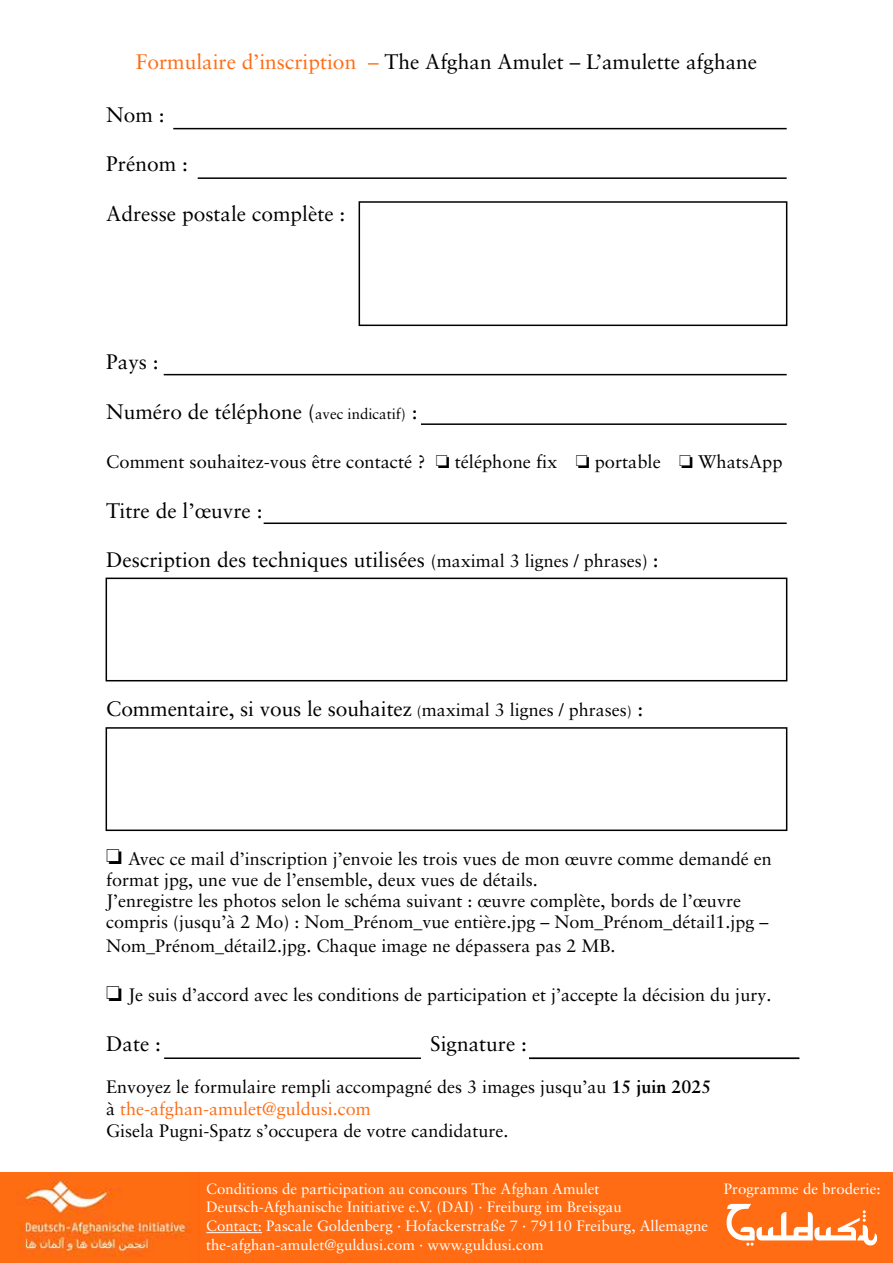
<style>
.page{position:relative;width:893px;height:1263px;background:#fff}
.page>*{position:absolute;margin:0;border:0;box-sizing:border-box;transform-origin:0 0}
.t1{font:21px "Sabon LT Pro";color:#000}
.t2{font:18.3px "Sabon LT Pro";color:#000}
.t3{font:18px/21px "Sabon LT Pro";color:#000}
.t4{font:15px/18.8px "Sabon LT Pro";color:#fff}
.s1{color:#ff6c14}
.s2{font-size:15px}
.s3{font-size:18px}
.s4{font-weight:700}
</style>
<div class="page">
<div style="left:0;top:1172px;width:893px;height:91px;background:#ff6c14"></div>
<hr style="left:206px;top:1232px;width:56px;height:1px;background:#fff">
<img style="left:18px;top:1172px;width:172px;height:85px">
<svg style="left:726px;top:1204px;width:151px;height:42px"></svg>
<hr style="left:173px;top:128px;width:614px;height:1px;background:#000">
<hr style="left:198px;top:177px;width:589px;height:2px;background:#000">
<hr style="left:164px;top:374px;width:623px;height:1px;background:#000">
<hr style="left:421px;top:423px;width:366px;height:2px;background:#000">
<hr style="left:264px;top:522px;width:523px;height:2px;background:#000">
<hr style="left:529px;top:1057px;width:270px;height:2px;background:#000">
<hr style="left:164px;top:1057px;width:257px;height:2px;background:#000">
<div style="left:106px;top:578px;width:681px;height:103px;border:2px solid #000"></div>
<div style="left:106px;top:727px;width:681px;height:104px;border:2px solid #000"></div>
<div style="left:359px;top:201px;width:428px;height:125px;border:2px solid #000"></div>
<p class="t1" style="left:136px;top:49px;width:623px"><span class="s1">Formulaire d’inscription –</span> The Afghan Amulet – L’amulette afghane</p>
<p class="t1" style="left:106px;top:101px;width:60px">Nom :</p>
<p class="t1" style="left:106px;top:151px;width:83px">Prénom :</p>
<p class="t1" style="left:106px;top:200px;width:241px">Adresse postale complète :</p>
<p class="t1" style="left:106px;top:349px;width:54px">Pays :</p>
<p class="t1" style="left:106px;top:398px;width:313px">Numéro de téléphone (<span class="s2">avec indicatif)</span> :</p>
<p class="t2" style="left:106px;top:451px;width:678px">Comment souhaitez-vous être contacté ? ❏ téléphone fix ❏ portable ❏ WhatsApp</p>
<p class="t1" style="left:106px;top:497px;width:158px">Titre de l’œuvre :</p>
<p class="t1" style="left:106px;top:547px;width:554px">Description des techniques utilisées <span class="s3">(maximal 3 lignes / phrases)</span> :</p>
<p class="t1" style="left:106px;top:695px;width:539px">Commentaire, si vous le souhaitez <span class="s2">(</span><span class="s3">maximal 3 lignes / phrases</span><span class="s2">)</span> :</p>
<p class="t3" style="left:106px;top:847px;width:667px">❏ Avec ce mail d’inscription j’envoie les trois vues de mon œuvre comme demandé en format jpg, une vue de l’ensemble, deux vues de détails.<br>J’enregistre les photos selon le schéma suivant : œuvre complète, bords de l’œuvre compris (jusqu’à 2 Mo) : Nom_Prénom_vue entière.jpg – Nom_Prénom_détail1.jpg –</p>
<p class="t3" style="left:106px;top:934px;width:511px">Nom_Prénom_détail2.jpg. Chaque image ne dépassera pas 2 MB.</p>
<p class="t3" style="left:106px;top:984px;width:666px">❏ Je suis d’accord avec les conditions de participation et j’accepte la décision du jury.</p>
<p class="t1" style="left:106px;top:1030px;width:56px">Date :</p>
<p class="t1" style="left:430px;top:1030px;width:98px">Signature :</p>
<p class="t3" style="left:106px;top:1076px;width:607px;line-height:21.8px">Envoyez le formulaire rempli accompagné des 3 images jusqu’au <span class="s4">15 juin 2025 </span>à <span class="s1">the-afghan-amulet@guldusi.com<br></span>Gisela Pugni-Spatz s’occupera de votre candidature.</p>
<p class="t4" style="left:206px;top:1179px;width:503px">Conditions de participation au concours The Afghan Amulet Deutsch-Afghanische Initiative e.V. (DAI) · Freiburg im Breisgau<br>Contact: Pascale Goldenberg · Hofackerstraße 7 · 79110 Freiburg, Allemagne the-afghan-amulet@guldusi.com · www.guldusi.com</p>
<p class="t4" style="left:724px;top:1179px;width:158px">Programme de broderie:</p>
</div>
